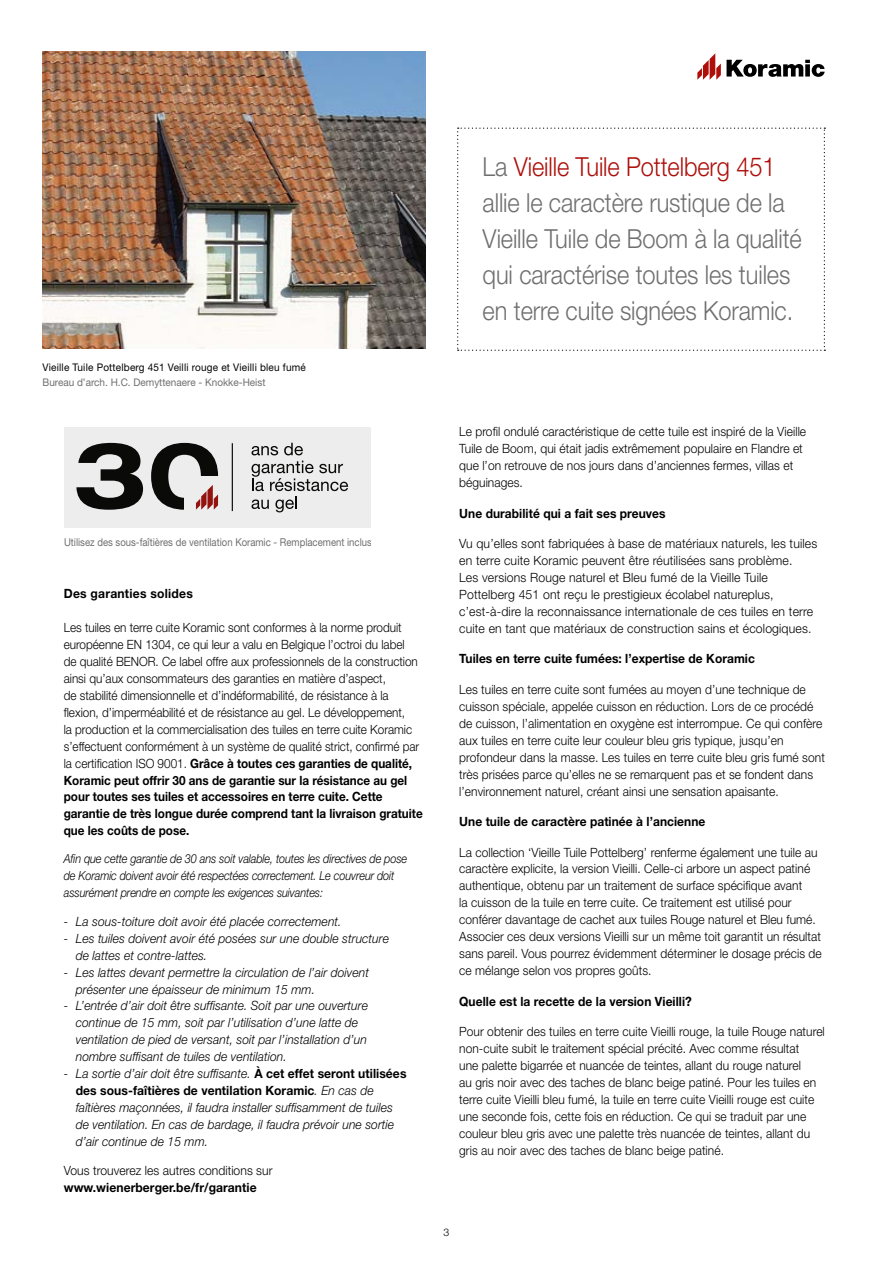
<style>
.page{position:relative;width:893px;height:1263px;background:#fff}
.page>*{position:absolute;margin:0;border:0;box-sizing:border-box;transform-origin:0 0}
.t1{font:700 expanded 91.5px "Helvetica Neue LT Std";color:#0a0a09}
.t2{font:300 26.25px/36px "Helvetica Neue LT Std";letter-spacing:-.005em;color:#706f6f;scale:.9 1}
.t3{font:300 12.75px/17px "Helvetica Neue LT Std";letter-spacing:.005em;color:#000;scale:.94 1}
.t4{font:300 12.75px/17px "Helvetica Neue LT Std";letter-spacing:.005em;color:#000;scale:.92 1}
.t5{font:italic 300 12.75px/17px "Helvetica Neue LT Std";letter-spacing:.005em;color:#000;scale:.95 1}
.t6{font:300 12.75px/17px "Helvetica Neue LT Std";letter-spacing:.005em;color:#000;scale:.96 1}
.t7{font:700 12.75px "Helvetica Neue LT Std";letter-spacing:.005em;color:#000;scale:.94 1}
.t8{font:700 12.75px "Helvetica Neue LT Std";letter-spacing:.005em;color:#000;scale:.95 1}
.t9{font:300 12.75px "Helvetica Neue LT Std";letter-spacing:.005em;color:#000;scale:.95 1}
.t10{font:italic 300 12.45px/17px "Helvetica Neue LT Std";letter-spacing:-.01em;color:#000;scale:.88 1}
.t11{font:10.8px "Helvetica Neue LT Std";color:#706f6f;scale:.88 1}
.t12{font:10.5px "Helvetica Neue LT Std";letter-spacing:.02em;color:#000;scale:.95 1}
.t13{font:10.5px "Helvetica Neue LT Std";color:#706f6f;scale:.95 1}
.t14{font:300 10.5px "Helvetica Neue LT Std";color:#000}
.s1{font-weight:700}
.s2{font-weight:700;font-style:normal}
.s3{color:#ae0f0a}
</style>
<div class="page">
<svg style="left:457px;top:128px;width:368px;height:223px"></svg>
<svg style="left:697px;top:53px;width:128px;height:27px"></svg>
<img style="left:43px;top:51px;width:382px;height:298px">
<div style="left:64px;top:427px;width:307px;height:101px;background:#ededed"></div>
<hr style="left:232px;top:443px;width:1px;height:68px;background:#0a0a09">
<svg style="left:196px;top:485px;width:22px;height:25px"></svg>
<svg style="left:252px;top:446px;width:26px;height:9px"></svg>
<svg style="left:284px;top:443px;width:19px;height:12px"></svg>
<svg style="left:252px;top:461px;width:96px;height:51px"></svg>
<p class="t12" style="left:43px;top:361px;width:279px">Vieille Tuile Pottelberg 451 Veilli rouge et Vieilli bleu fumé</p>
<p class="t13" style="left:43px;top:376px;width:236px">Bureau d’arch. H.C. Demyttenaere - Knokke-Heist</p>
<h1 class="t1" style="left:73px;top:418px;width:151px">30</h1>
<p class="t11" style="left:64px;top:535px;width:351px">Utilisez des sous-faîtières de ventilation Koramic - Remplacement inclus</p>
<p class="t8" style="left:64px;top:586px;width:137px">Des garanties solides</p>
<p class="t4" style="left:64px;top:619px;width:392px">Les tuiles en terre cuite Koramic sont conformes à la norme produit européenne EN 1304, ce qui leur a valu en Belgique l’octroi du label<br>de qualité BENOR. Ce label offre aux professionnels de la construction ainsi qu’aux consommateurs des garanties en matière d’aspect,<br>de stabilité dimensionnelle et d’indéformabilité, de résistance à la flexion, d’imperméabilité et de résistance au gel. Le développement,<br>la production et la commercialisation des tuiles en terre cuite Koramic s’effectuent conformément à un système de qualité strict, confirmé par la certification ISO 9001. <span class="s1">Grâce à toutes ces garanties de qualité, Koramic peut offrir 30 ans de garantie sur la résistance au gel pour toutes ses tuiles et accessoires en terre cuite. Cette garantie de très longue durée comprend tant la livraison gratuite que les coûts de pose.</span></p>
<p class="t10" style="left:64px;top:850px;width:392px">Afin que cette garantie de 30 ans soit valable, toutes les directives de pose de Koramic doivent avoir été respectées correctement. Le couvreur doit assurément prendre en compte les exigences suivantes:</p>
<p class="t5" style="left:64px;top:912px;width:294px">- La sous-toiture doit avoir été placée correctement.</p>
<p class="t5" style="left:76px;top:929px;width:331px;text-indent:-12px">- Les tuiles doivent avoir été posées sur une double structure de lattes et contre-lattes.</p>
<p class="t5" style="left:76px;top:963px;width:310px;text-indent:-12px">- Les lattes devant permettre la circulation de l’air doivent présenter une épaisseur de minimum 15 mm.</p>
<p class="t5" style="left:76px;top:997px;width:309px;text-indent:-12px">- L’entrée d’air doit être suffisante. Soit par une ouverture continue de 15 mm, soit par l’utilisation d’une latte de ventilation de pied de versant, soit par l’installation d’un nombre suffisant de tuiles de ventilation.</p>
<p class="t5" style="left:76px;top:1065px;width:350px;text-indent:-12px">- La sortie d’air doit être suffisante. <span class="s2">À cet effet seront utilisées des sous-faîtières de ventilation Koramic</span>. En cas de faîtières maçonnées, il faudra installer suffisamment de tuiles de ventilation. En cas de bardage, il faudra prévoir une sortie d’air continue de 15 mm.</p>
<p class="t9" style="left:64px;top:1163px;width:221px">Vous trouverez les autres conditions sur</p>
<p class="t8" style="left:64px;top:1179px;width:205px">www.wienerberger.be/fr/garantie</p>
<h2 class="t2" style="left:483px;top:148px;width:356px">La <span class="s3">Vieille Tuile Pottelberg 451 </span>allie le caractère rustique de la<br>Vieille Tuile de Boom à la qualité qui caractérise toutes les tuiles en terre cuite signées Koramic.</h2>
<p class="t3" style="left:459px;top:423px;width:371px">Le profil ondulé caractéristique de cette tuile est inspiré de la Vieille Tuile de Boom, qui était jadis extrêmement populaire en Flandre et que l’on retrouve de nos jours dans d’anciennes fermes, villas et béguinages.</p>
<p class="t7" style="left:459px;top:505px;width:221px">Une durabilité qui a fait ses preuves</p>
<p class="t6" style="left:459px;top:535px;width:374px">Vu qu’elles sont fabriquées à base de matériaux naturels, les tuiles en terre cuite Koramic peuvent être réutilisées sans problème.<br>Les versions Rouge naturel et Bleu fumé de la Vieille Tuile Pottelberg 451 ont reçu le prestigieux écolabel natureplus, c’est-à-dire la reconnaissance internationale de ces tuiles en terre cuite en tant que matériaux de construction sains et écologiques.</p>
<p class="t7" style="left:459px;top:651px;width:316px">Tuiles en terre cuite fumées: l’expertise de Koramic</p>
<p class="t3" style="left:459px;top:681px;width:390px">Les tuiles en terre cuite sont fumées au moyen d’une technique de cuisson spéciale, appelée cuisson en réduction. Lors de ce procédé de cuisson, l’alimentation en oxygène est interrompue. Ce qui confère aux tuiles en terre cuite leur couleur bleu gris typique, jusqu’en profondeur dans la masse. Les tuiles en terre cuite bleu gris fumé sont très prisées parce qu’elles ne se remarquent pas et se fondent dans l’environnement naturel, créant ainsi une sensation apaisante.</p>
<p class="t7" style="left:459px;top:814px;width:263px">Une tuile de caractère patinée à l’ancienne</p>
<p class="t3" style="left:459px;top:843px;width:387px">La collection ‘Vieille Tuile Pottelberg’ renferme également une tuile au caractère explicite, la version Vieilli. Celle-ci arbore un aspect patiné authentique, obtenu par un traitement de surface spécifique avant<br>la cuisson de la tuile en terre cuite. Ce traitement est utilisé pour conférer davantage de cachet aux tuiles Rouge naturel et Bleu fumé.<br>Associer ces deux versions Vieilli sur un même toit garantit un résultat sans pareil. Vous pourrez évidemment déterminer le dosage précis de ce mélange selon vos propres goûts.</p>
<p class="t7" style="left:459px;top:993px;width:249px">Quelle est la recette de la version Vieilli?</p>
<p class="t3" style="left:459px;top:1023px;width:390px">Pour obtenir des tuiles en terre cuite Vieilli rouge, la tuile Rouge naturel non-cuite subit le traitement spécial précité. Avec comme résultat<br>une palette bigarrée et nuancée de teintes, allant du rouge naturel<br>au gris noir avec des taches de blanc beige patiné. Pour les tuiles en terre cuite Vieilli bleu fumé, la tuile en terre cuite Vieilli rouge est cuite une seconde fois, cette fois en réduction. Ce qui se traduit par une couleur bleu gris avec une palette très nuancée de teintes, allant du gris au noir avec des taches de blanc beige patiné.</p>
<p class="t14" style="left:444px;top:1226px;width:7px">3</p>
</div>
